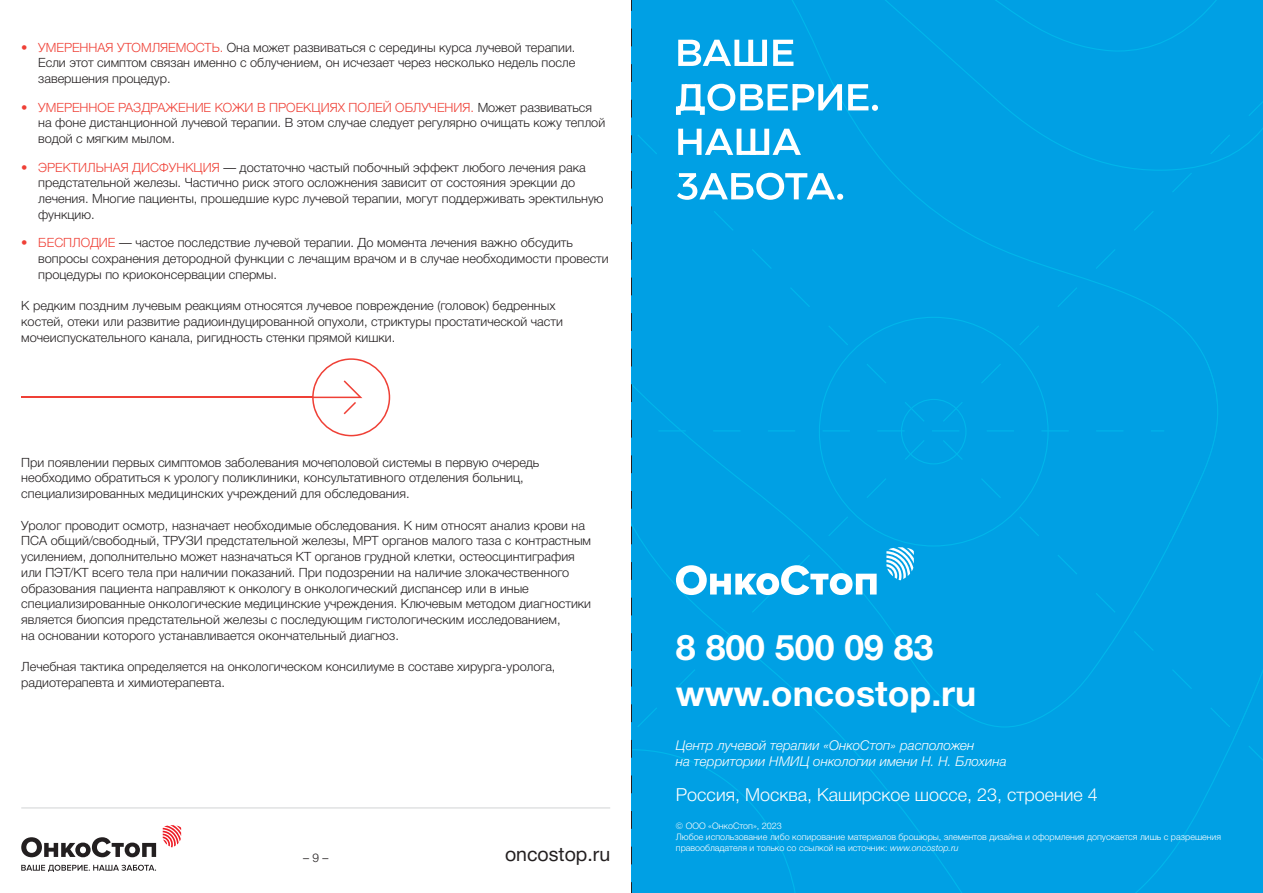
<style>
.page{position:relative;width:1263px;height:893px;background:#fff}
.page>*{position:absolute;margin:0;border:0;box-sizing:border-box;transform-origin:0 0}
.t1{font:700 35.7px/46px "Helvetica Neue Cyr";color:#fff}
.t2{font:19.5px "Helvetica Neue Cyr";color:#231f20}
.t3{font:300 18px "Helvetica Neue Cyr";color:#fff}
.t4{font:italic 300 13.5px/16.5px "Helvetica Neue Cyr";color:#fff}
.t5{font:300 12.75px/15.8px "Helvetica Neue Cyr";color:#231f20}
.t6{font:300 12px "Helvetica Neue Cyr";color:#231f20}
.t7{font:300 9px/10.8px "Helvetica Neue Cyr";color:#fff}
.s1{color:#ef4036}
.s2{font-style:italic}
</style>
<div class="page">
<svg style="left:163px;top:825px;width:18px;height:22px"></svg>
<svg style="left:21px;top:837px;width:135px;height:20px"></svg>
<svg style="left:21px;top:865px;width:135px;height:7px"></svg>
<hr style="left:21px;top:397px;width:292px;height:1px;background:#ef4036">
<svg style="left:312px;top:358px;width:78px;height:78px"></svg>
<div style="left:1123px;top:0;width:140px;height:880px;background:#00a0e4"></div>
<img style="left:1169px;top:358px;width:1px;height:187px">
<div style="left:1170px;top:270px;width:93px;height:507px;background:#00a0e4"></div>
<div style="left:1170px;top:359px;width:37px;height:184px;background:#00a0e4"></div>
<svg style="left:1220px;top:717px;width:9px;height:10px"></svg>
<hr style="left:21px;top:807px;width:589px;height:1px;background:#d1d3d4">
<div style="left:631px;top:0;width:492px;height:893px;background:#00a0e4"></div>
<p class="t5" style="left:38px;top:39px;width:539px;text-align:justify;text-indent:-17px"><span class="s1">• УМЕРЕННАЯ УТОМЛЯЕМОСТЬ.</span> Она может развиваться с середины курса лучевой терапии.<br>Если этот симптом связан именно с облучением, он исчезает через несколько недель после завершения процедур.</p>
<p class="t5" style="left:38px;top:99px;width:568px;text-indent:-17px"><span class="s1">• УМЕРЕННОЕ РАЗДРАЖЕНИЕ КОЖИ В ПРОЕКЦИЯХ ПОЛЕЙ ОБЛУЧЕНИЯ.</span> Может развиваться на фоне дистанционной лучевой терапии. В этом случае следует регулярно очищать кожу теплой водой с мягким мылом.</p>
<p class="t5" style="left:38px;top:159px;width:567px;text-indent:-17px"><span class="s1">• ЭРЕКТИЛЬНАЯ ДИСФУНКЦИЯ</span> — достаточно частый побочный эффект любого лечения рака предстательной железы. Частично риск этого осложнения зависит от состояния эрекции до лечения. Многие пациенты, прошедшие курс лучевой терапии, могут поддерживать эректильную функцию.</p>
<p class="t5" style="left:38px;top:235px;width:572px;text-indent:-17px"><span class="s1">• БЕСПЛОДИЕ</span> — частое последствие лучевой терапии. До момента лечения важно обсудить вопросы сохранения детородной функции с лечащим врачом и в случае необходимости провести процедуры по криоконсервации спермы.</p>
<p class="t5" style="left:21px;top:298px;width:543px">К редким поздним лучевым реакциям относятся лучевое повреждение (головок) бедренных костей, отеки или развитие радиоиндуцированной опухоли, стриктуры простатической части мочеиспускательного канала, ригидность стенки прямой кишки.</p>
<p class="t5" style="left:21px;top:454px;width:519px">При появлении первых симптомов заболевания мочеполовой системы в первую очередь необходимо обратиться к урологу поликлиники, консультативного отделения больниц, специализированных медицинских учреждений для обследования.</p>
<p class="t5" style="left:21px;top:517px;width:571px">Уролог проводит осмотр, назначает необходимые обследования. К ним относят анализ крови на ПСА общий/свободный, ТРУЗИ предстательной железы, МРТ органов малого таза с контрастным усилением, дополнительно может назначаться КТ органов грудной клетки, остеосцинтиграфия или ПЭТ/КТ всего тела при наличии показаний. При подозрении на наличие злокачественного образования пациента направляют к онкологу в онкологический диспансер или в иные специализированные онкологические медицинские учреждения. Ключевым методом диагностики является биопсия предстательной железы с последующим гистологическим исследованием,<br>на основании которого устанавливается окончательный диагноз.</p>
<p class="t5" style="left:21px;top:659px;width:536px">Лечебная тактика определяется на онкологическом консилиуме в составе хирурга-уролога, радиотерапевта и химиотерапевта.</p>
<p class="t6" style="left:303px;top:851px;width:27px">– 9 –</p>
<h2 class="t2" style="left:505px;top:843px;width:107px">oncostop.ru</h2>
<h1 class="t1" style="left:676px;top:625px;width:302px">8 800 500 09 83 www.oncostop.ru</h1>
<p class="t4" style="left:676px;top:737px;width:332px">Центр лучевой терапии «ОнкоСтоп» расположен<br>на территории НМИЦ онкологии имени Н. Н. Блохина</p>
<h3 class="t3" style="left:676px;top:785px;width:423px">Россия, Москва, Каширское шоссе, 23, строение 4</h3>
<p class="t7" style="left:676px;top:821px;width:547px">© ООО «ОнкоСтоп», 2023<br>Любое использование либо копирование материалов брошюры, элементов дизайна и оформления допускается лишь с разрешения правообладателя и только со ссылкой на источник: <span class="s2">www.oncostop.ru</span></p>
</div>
